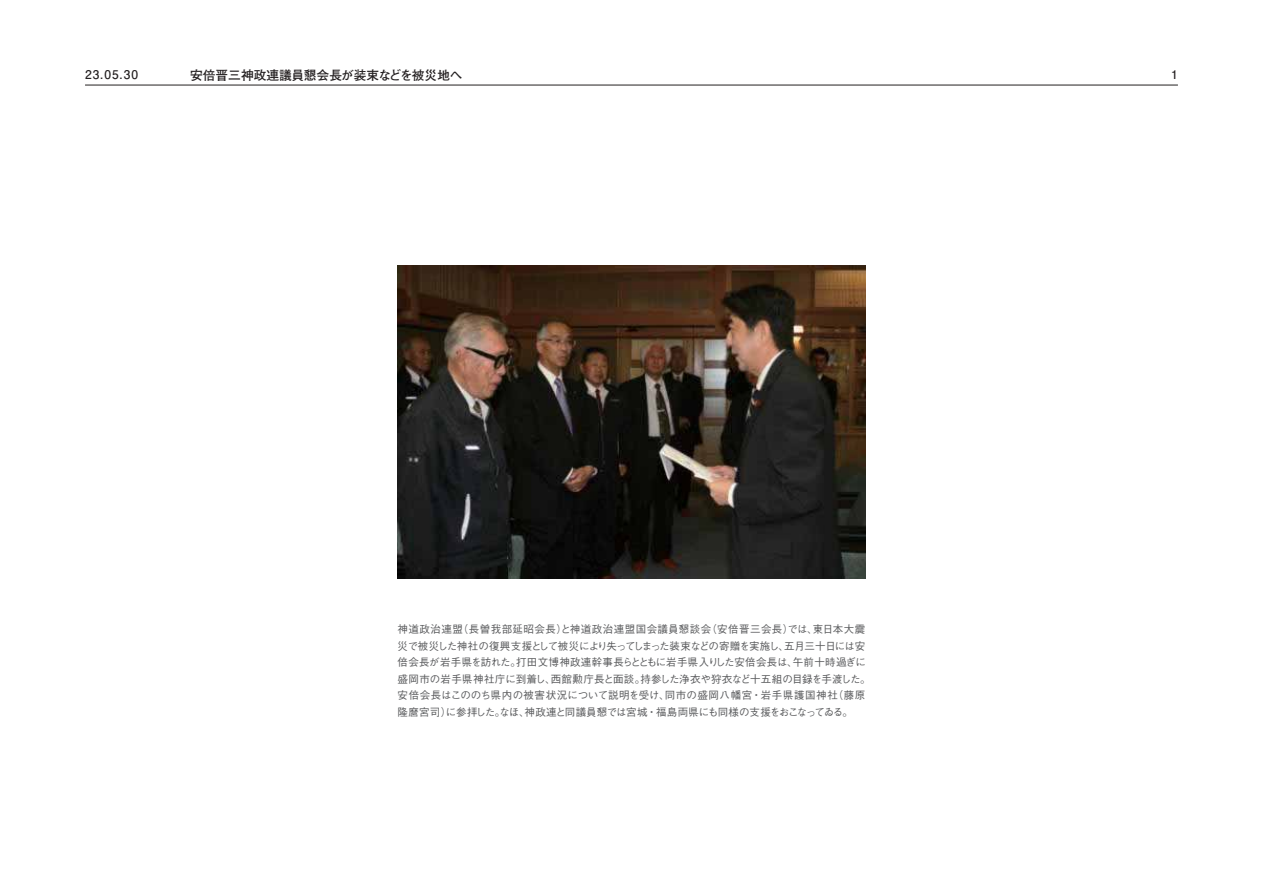
<style>
.page{position:relative;width:1263px;height:893px;background:#fff}
.page>*{position:absolute;margin:0;border:0;box-sizing:border-box;transform-origin:0 0}
.t1{font:12.75px "Futo Go B101 Pro Bold 90 pv RKSJ H";color:#231f20}
.t2{font:12px "Futo Go B101 Pro Bold 90 pv RKSJ H";color:#231f20}
.t3{font:10.5px/16.5px "Gothic BBB Pro Medium 90 pv RKSJ H";letter-spacing:.015em;color:#58595b}
</style>
<div class="page">
<hr style="left:85px;top:85px;width:1093px;height:1px;background:#231f20">
<img style="left:398px;top:266px;width:467px;height:312px">
<p class="t2" style="left:85px;top:70px;width:54px">23.05.30</p>
<p class="t1" style="left:190px;top:70px;width:274px">安倍晋三神政連議員懇会長が装束などを被災地へ</p>
<p class="t2" style="left:1171px;top:70px;width:8px">1</p>
<p class="t3" style="left:398px;top:622px;width:474px">神道政治連盟（長曽我部延昭会長）と神道政治連盟国会議員懇談会（安倍晋三会長）では、東日本大震災で被災した神社の復興支援として被災により失ってしまった装束などの寄贈を実施し、五月三十日には安倍会長が岩手県を訪れた。打田文博神政連幹事長らとともに岩手県入りした安倍会長は、午前十時過ぎに盛岡市の岩手県神社庁に到着し、西館勲庁長と面談。持参した浄衣や狩衣など十五組の目録を手渡した。安倍会長はこののち県内の被害状況について説明を受け、同市の盛岡八幡宮・岩手県護国神社（藤原隆麿宮司）に参拝した。なほ、神政連と同議員懇では宮城・福島両県にも同様の支援をおこなってゐる。</p>
</div>
